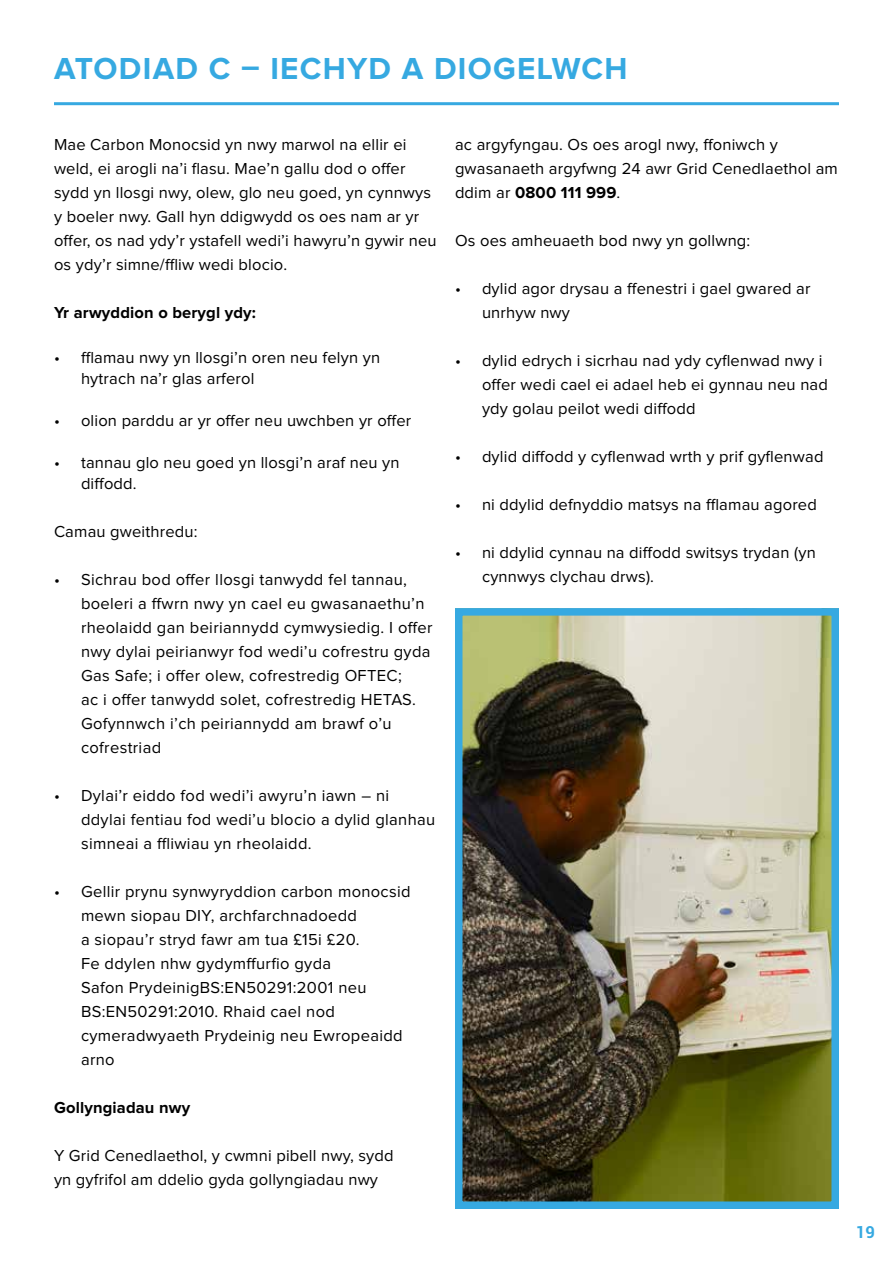
<style>
.page{position:relative;width:893px;height:1263px;background:#fff}
.page>*{position:absolute;margin:0;border:0;box-sizing:border-box;transform-origin:0 0}
.t1{font:700 31.5px "Proxima Nova";letter-spacing:.04em;color:#36a9e1}
.t2{font:16.5px/24px "Proxima Nova";letter-spacing:.01em;color:#000}
.t3{font:700 16.5px "Proxima Nova";letter-spacing:.01em;color:#000}
.t4{font:700 16.5px "Roboto";color:#36a9e1}
.s1{font-weight:700}
</style>
<div class="page">
<hr style="left:54px;top:102px;width:785px;height:3px;background:#36a9e1">
<img style="left:464px;top:617px;width:366px;height:583px">
<div style="left:455px;top:608px;width:384px;height:601px;border:8px solid #36a9e1"></div>
<h1 class="t1" style="left:54px;top:54px;width:575px">ATODIAD C – IECHYD A DIOGELWCH</h1>
<p class="t2" style="left:54px;top:133px;width:384px">Mae Carbon Monocsid yn nwy marwol na ellir ei weld, ei arogli na’i flasu. Mae’n gallu dod o offer sydd yn llosgi nwy, olew, glo neu goed, yn cynnwys y boeler nwy. Gall hyn ddigwydd os oes nam ar yr offer, os nad ydy’r ystafell wedi’i hawyru’n gywir neu os ydy’r simne/ffliw wedi blocio.</p>
<p class="t3" style="left:54px;top:305px;width:203px">Yr arwyddion o berygl ydy:</p>
<p class="t2" style="left:81px;top:348px;width:301px;line-height:21px;text-indent:-27px">• fflamau nwy yn llosgi’n oren neu felyn yn hytrach na’r glas arferol</p>
<p class="t2" style="left:54px;top:409px;width:359px">• olion parddu ar yr offer neu uwchben yr offer</p>
<p class="t2" style="left:81px;top:453px;width:320px;line-height:21px;text-indent:-27px">• tannau glo neu goed yn llosgi’n araf neu yn diffodd.</p>
<p class="t2" style="left:54px;top:520px;width:145px">Camau gweithredu:</p>
<p class="t2" style="left:81px;top:568px;width:353px;text-indent:-27px">• Sichrau bod offer llosgi tanwydd fel tannau, boeleri a ffwrn nwy yn cael eu gwasanaethu’n rheolaidd gan beiriannydd cymwysiedig. I offer nwy dylai peirianwyr fod wedi’u cofrestru gyda Gas Safe; i offer olew, cofrestredig OFTEC;<br>ac i offer tanwydd solet, cofrestredig HETAS.<br>Gofynnwch i’ch peiriannydd am brawf o’u cofrestriad</p>
<p class="t2" style="left:81px;top:784px;width:356px;text-indent:-27px">• Dylai’r eiddo fod wedi’i awyru’n iawn – ni ddylai fentiau fod wedi’u blocio a dylid glanhau simneai a ffliwiau yn rheolaidd.</p>
<p class="t2" style="left:81px;top:880px;width:331px;text-indent:-27px">• Gellir prynu synwyryddion carbon monocsid mewn siopau DIY, archfarchnadoedd<br>a siopau’r stryd fawr am tua £15i £20.<br>Fe ddylen nhw gydymffurfio gyda<br>Safon PrydeinigBS:EN50291:2001 neu BS:EN50291:2010. Rhaid cael nod cymeradwyaeth Prydeinig neu Ewropeaidd arno</p>
<p class="t3" style="left:54px;top:1100px;width:138px">Gollyngiadau nwy</p>
<p class="t2" style="left:54px;top:1144px;width:341px">Y Grid Cenedlaethol, y cwmni pibell nwy, sydd yn gyfrifol am ddelio gyda gollyngiadau nwy</p>
<p class="t2" style="left:455px;top:133px;width:384px">ac argyfyngau. Os oes arogl nwy, ffoniwch y gwasanaeth argyfwng 24 awr Grid Cenedlaethol am ddim ar <span class="s1">0800 111 999</span>.</p>
<p class="t2" style="left:455px;top:229px;width:297px">Os oes amheuaeth bod nwy yn gollwng:</p>
<p class="t2" style="left:482px;top:277px;width:330px;text-indent:-27px">• dylid agor drysau a ffenestri i gael gwared ar unrhyw nwy</p>
<p class="t2" style="left:482px;top:349px;width:347px;text-indent:-27px">• dylid edrych i sicrhau nad ydy cyflenwad nwy i offer wedi cael ei adael heb ei gynnau neu nad ydy golau peilot wedi diffodd</p>
<p class="t2" style="left:455px;top:446px;width:370px">• dylid diffodd y cyflenwad wrth y prif gyflenwad</p>
<p class="t2" style="left:455px;top:494px;width:363px">• ni ddylid defnyddio matsys na fflamau agored</p>
<p class="t2" style="left:482px;top:542px;width:335px;text-indent:-27px">• ni ddylid cynnau na diffodd switsys trydan (yn cynnwys clychau drws).</p>
<p class="t4" style="left:856px;top:1220px;width:20px">19</p>
</div>
